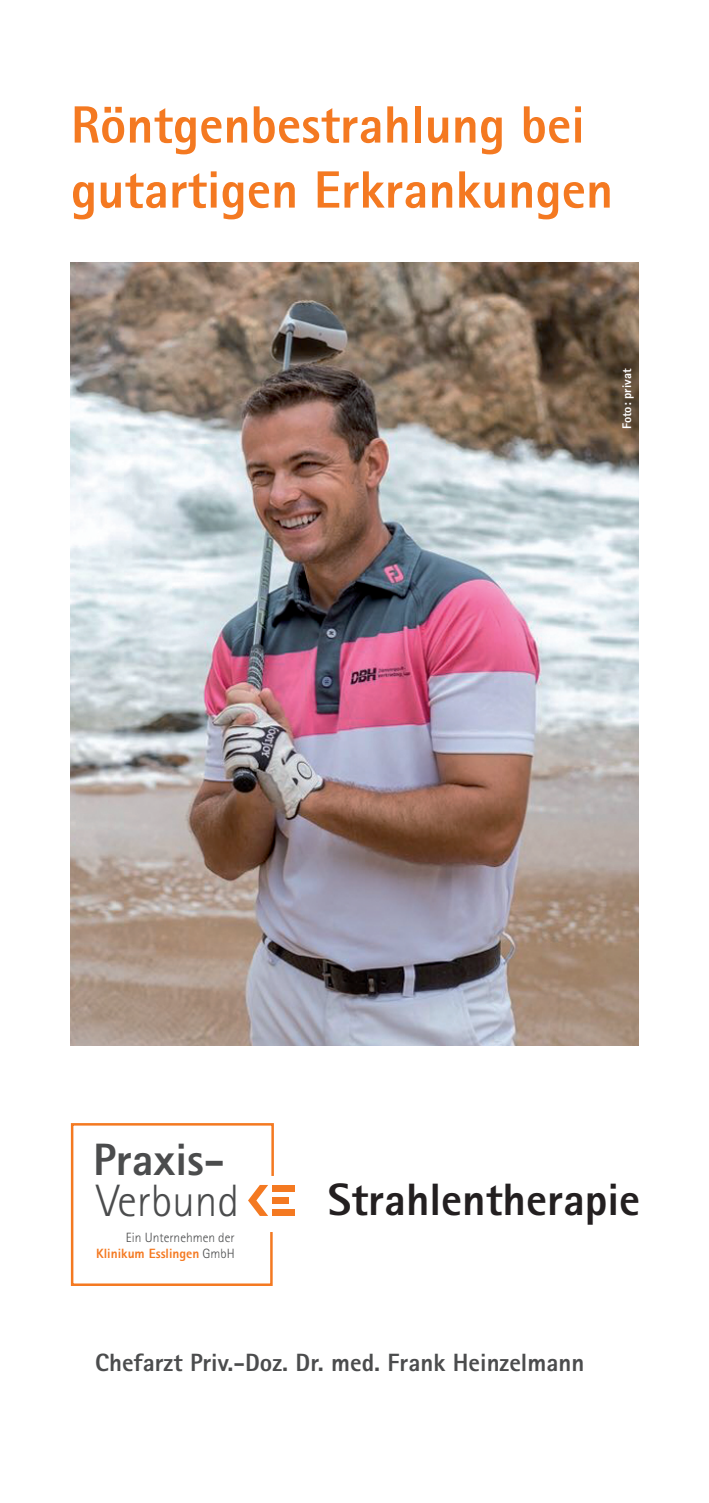
<style>
.page{position:relative;width:709px;height:1503px;background:#fff}
.page>*{position:absolute;margin:0;border:0;box-sizing:border-box;transform-origin:0 0}
.t1{font:800 52.5px/65px "Rotis Sans Serif";color:#f47921}
.t2{font:800 45.5px "Rotis Sans Serif";color:#231f20}
.t3{font:300 45.5px "Rotis Sans Serif";color:#4b4c4d}
.t4{font:800 45.5px "Rotis Sans Serif";color:#4b4c4d}
.t5{font:800 25px "Rotis Sans Serif";color:#4b4c4d}
.t6{font:300 13.5px/16px "Rotis Sans Serif";color:#4b4c4d;text-align:right}
.t7{font:800 12.5px "Rotis Sans Serif";color:#fff}
.s1{font-weight:800;color:#f47921}
</style>
<div class="page">
<div style="left:272px;top:1184px;width:23px;height:7px;background:#f47921"></div>
<div style="left:272px;top:1209px;width:23px;height:6px;background:#f47921"></div>
<div style="left:272px;top:1197px;width:17px;height:6px;background:#f47921"></div>
<svg style="left:70px;top:1123px;width:205px;height:163px"></svg>
<img style="left:71px;top:262px;width:567px;height:783px">
<p class="t1" style="left:71px;top:98px;width:544px">Röntgenbestrahlung bei gutartigen Erkrankungen</p>
<p class="t7" style="left:622px;top:429px;width:62px;rotate:-90deg">Foto: privat</p>
<p class="t4" style="left:93px;top:1144px;width:133px">Praxis-</p>
<p class="t3" style="left:96px;top:1184px;width:144px">Verbund</p>
<p class="t2" style="left:328px;top:1183px;width:314px">Strahlentherapie</p>
<p class="t6" style="left:96px;top:1230px;width:140px">Ein Unternehmen der<br><span class="s1">Klinikum Esslingen</span> GmbH</p>
<p class="t5" style="left:95px;top:1353px;width:490px">Chefarzt Priv.-Doz. Dr. med. Frank Heinzelmann</p>
</div>
